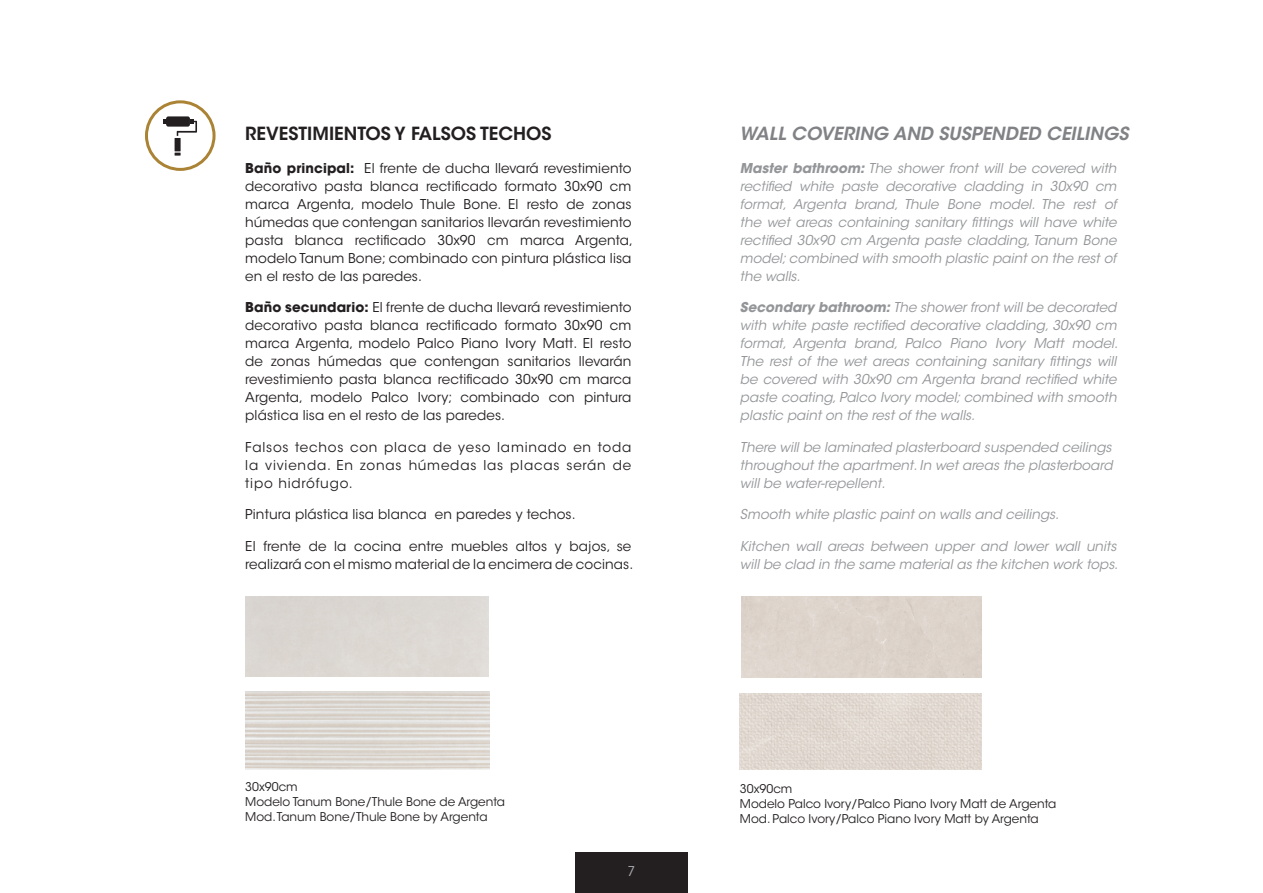
<style>
.page{position:relative;width:1263px;height:893px;background:#fff}
.page>*{position:absolute;margin:0;border:0;box-sizing:border-box;transform-origin:0 0}
.t1{font:italic 600 18px "ITC Avant Garde Std";color:#808285}
.t2{font:600 18px "ITC Avant Garde Std";color:#231f20}
.t3{font:italic 13.5px/18px "ITC Avant Garde Std";color:#939598;text-align:justify}
.t4{font:13.5px/18px "ITC Avant Garde Std";letter-spacing:.01em;color:#231f20;text-align:justify}
.t5{font:13.5px "ITC Avant Garde Std";color:#a8a9ad}
.t6{font:12px/15px "ITC Avant Garde Std";color:#231f20}
.s1{font-weight:700}
</style>
<div class="page">
<div style="left:575px;top:853px;width:113px;height:40px;background:#231f20"></div>
<div style="left:145px;top:100px;width:71px;height:71px;border:3px solid #aa8334;border-radius:50%"></div>
<svg style="left:163px;top:120px;width:3px;height:4px"></svg>
<svg style="left:177px;top:120px;width:20px;height:16px"></svg>
<div style="left:166px;top:116px;width:24px;height:11px;background:#231f20;border-radius:2px"></div>
<div style="left:175px;top:138px;width:6px;height:13px;background:#231f20"></div>
<svg style="left:175px;top:153px;width:6px;height:3px"></svg>
<img style="left:740px;top:694px;width:242px;height:75px">
<h1 class="t2" style="left:245px;top:122px;width:308px">REVESTIMIENTOS Y FALSOS TECHOS</h1>
<h1 class="t1" style="left:739px;top:122px;width:391px">WALL COVERING AND SUSPENDED CEILINGS</h1>
<p class="t4" style="left:245px;top:159px;width:389px"><span class="s1">Baño principal:</span> El frente de ducha llevará revestimiento decorativo pasta blanca rectificado formato 30x90 cm marca Argenta, modelo Thule Bone. El resto de zonas húmedas que contengan sanitarios llevarán revestimiento pasta blanca rectificado 30x90 cm marca Argenta, modelo Tanum Bone; combinado con pintura plástica lisa en el resto de las paredes.</p>
<p class="t4" style="left:245px;top:298px;width:388px"><span class="s1">Baño secundario:</span> El frente de ducha llevará revestimiento decorativo pasta blanca rectificado formato 30x90 cm marca Argenta, modelo Palco Piano Ivory Matt. El resto de zonas húmedas que contengan sanitarios llevarán revestimiento pasta blanca rectificado 30x90 cm marca Argenta, modelo Palco Ivory; combinado con pintura plástica lisa en el resto de las paredes.</p>
<p class="t4" style="left:245px;top:438px;width:388px">Falsos techos con placa de yeso laminado en toda la vivienda. En zonas húmedas las placas serán de tipo hidrófugo.</p>
<p class="t4" style="left:245px;top:505px;width:332px">Pintura plástica lisa blanca en paredes y techos.</p>
<p class="t4" style="left:245px;top:537px;width:389px">El frente de la cocina entre muebles altos y bajos, se realizará con el mismo material de la encimera de cocinas.</p>
<p class="t6" style="left:245px;top:780px;width:261px">30x90cm<br>Modelo Tanum Bone/Thule Bone de Argenta<br>Mod.Tanum Bone/Thule Bone by Argenta</p>
<p class="t5" style="left:628px;top:863px;width:9px">7</p>
<p class="t3" style="left:740px;top:159px;width:378px"><span class="s1">Master bathroom:</span> The shower front will be covered with rectified white paste decorative cladding in 30x90 cm format, Argenta brand, Thule Bone model. The rest of the wet areas containing sanitary fittings will have white rectified 30x90 cm Argenta paste cladding, Tanum Bone model; combined with smooth plastic paint on the rest of the walls.</p>
<p class="t3" style="left:740px;top:299px;width:380px;text-align:left"><span class="s1">Secondary bathroom:</span> The shower front will be decorated with white paste rectified decorative cladding, 30x90 cm format, Argenta brand, Palco Piano Ivory Matt model.<br>The rest of the wet areas containing sanitary fittings will be covered with 30x90 cm Argenta brand rectified white paste coating, Palco Ivory model; combined with smooth plastic paint on the rest of the walls.</p>
<p class="t3" style="left:740px;top:438px;width:374px">There will be laminated plasterboard suspended ceilings throughout the apartment. In wet areas the plasterboard will be water-repellent.</p>
<p class="t3" style="left:740px;top:506px;width:321px">Smooth white plastic paint on walls and ceilings.</p>
<p class="t3" style="left:740px;top:537px;width:380px">Kitchen wall areas between upper and lower wall units will be clad in the same material as the kitchen work tops.</p>
<p class="t6" style="left:740px;top:781px;width:318px">30x90cm<br>Modelo Palco Ivory/Palco Piano Ivory Matt de Argenta<br>Mod. Palco Ivory/Palco Piano Ivory Matt by Argenta</p>
</div>
